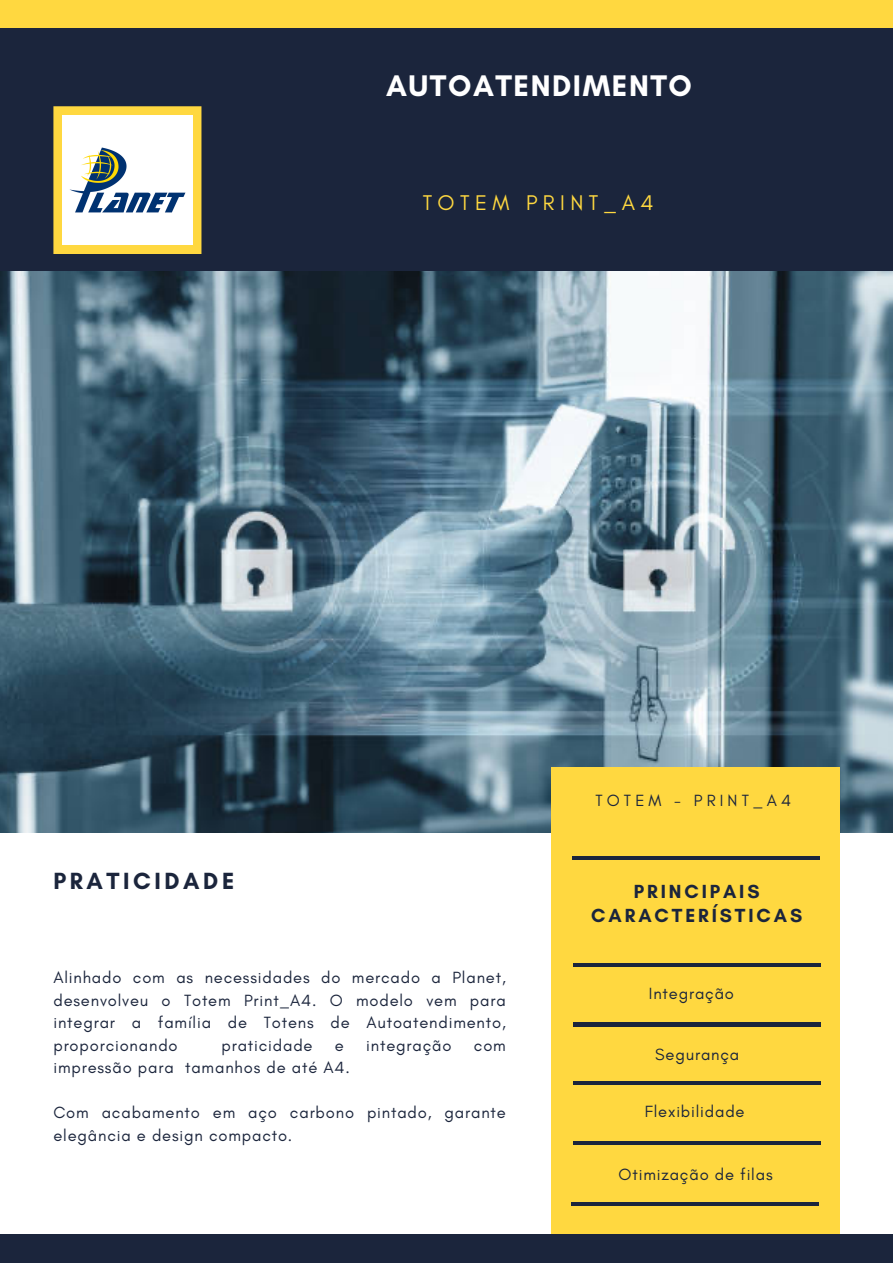
<style>
.page{position:relative;width:893px;height:1264px;background:#fff}
.page>*{position:absolute;margin:0;border:0;box-sizing:border-box;transform-origin:0 0}
.t1{font:700 30.3px "Glacial Indifference";letter-spacing:.05em;color:#fff}
.t2{font:700 23.85px "Glacial Indifference";letter-spacing:.15em;color:#1b253c}
.t3{font:21.6px "Glacial Indifference";letter-spacing:.25em;color:#ffd840}
.t4{font:700 19.35px/23.5px "Glacial Indifference";letter-spacing:.15em;color:#1b253c;text-align:center}
.t5{font:16.5px/22.5px "Glacial Indifference";letter-spacing:.05em;color:#1b253c;text-align:justify}
.t6{font:16.5px "Glacial Indifference";letter-spacing:.25em;color:#1b253c}
</style>
<div class="page">
<img style="left:0;top:271px;width:892px;height:561px">
<div style="left:0;top:27px;width:892px;height:244px;background:#1b253c"></div>
<svg style="left:53px;top:106px;width:148px;height:148px"></svg>
<div style="left:551px;top:767px;width:288px;height:479px;background:#ffd840"></div>
<hr style="left:572px;top:856px;width:247px;height:3px;background:#1b253c">
<hr style="left:573px;top:963px;width:247px;height:3px;background:#1b253c">
<hr style="left:573px;top:1022px;width:247px;height:4px;background:#1b253c">
<hr style="left:573px;top:1081px;width:247px;height:3px;background:#1b253c">
<hr style="left:573px;top:1141px;width:247px;height:3px;background:#1b253c">
<hr style="left:572px;top:1202px;width:247px;height:3px;background:#1b253c">
<div style="left:0;top:0;width:892px;height:27px;background:#ffd840"></div>
<div style="left:0;top:1234px;width:892px;height:28px;background:#1b253c"></div>
<img style="left:63px;top:116px;width:129px;height:129px">
<p class="t1" style="left:386px;top:68px;width:307px">AUTOATENDIMENTO</p>
<p class="t3" style="left:422px;top:189px;width:232px">TOTEM PRINT_A4</p>
<p class="t2" style="left:53px;top:866px;width:182px">PRATICIDADE</p>
<p class="t5" style="left:53px;top:966px;width:454px">Alinhado com as necessidades do mercado a Planet, desenvolveu o Totem Print_A4. O modelo vem para integrar a família de Totens de Autoatendimento, proporcionando</p>
<p class="t5" style="left:221px;top:1033px;width:93px">praticidade</p>
<p class="t5" style="left:335px;top:1033px;width:11px">e</p>
<p class="t5" style="left:366px;top:1033px;width:87px">integração</p>
<p class="t5" style="left:474px;top:1033px;width:33px">com</p>
<p class="t5" style="left:53px;top:1056px;width:298px">impressão para tamanhos de até A4.</p>
<p class="t5" style="left:53px;top:1101px;width:454px">Com acabamento em aço carbono pintado, garante elegância e design compacto.</p>
<p class="t6" style="left:595px;top:790px;width:197px">TOTEM - PRINT_A4</p>
<p class="t4" style="left:591px;top:879px;width:212px">PRINCIPAIS<br>CARACTERÍSTICAS</p>
<p class="t5" style="left:649px;top:982px;width:87px">Integração</p>
<p class="t5" style="left:655px;top:1043px;width:85px">Segurança</p>
<p class="t5" style="left:644px;top:1099px;width:101px">Flexibilidade</p>
<p class="t5" style="left:618px;top:1162px;width:155px">Otimização de filas</p>
</div>
